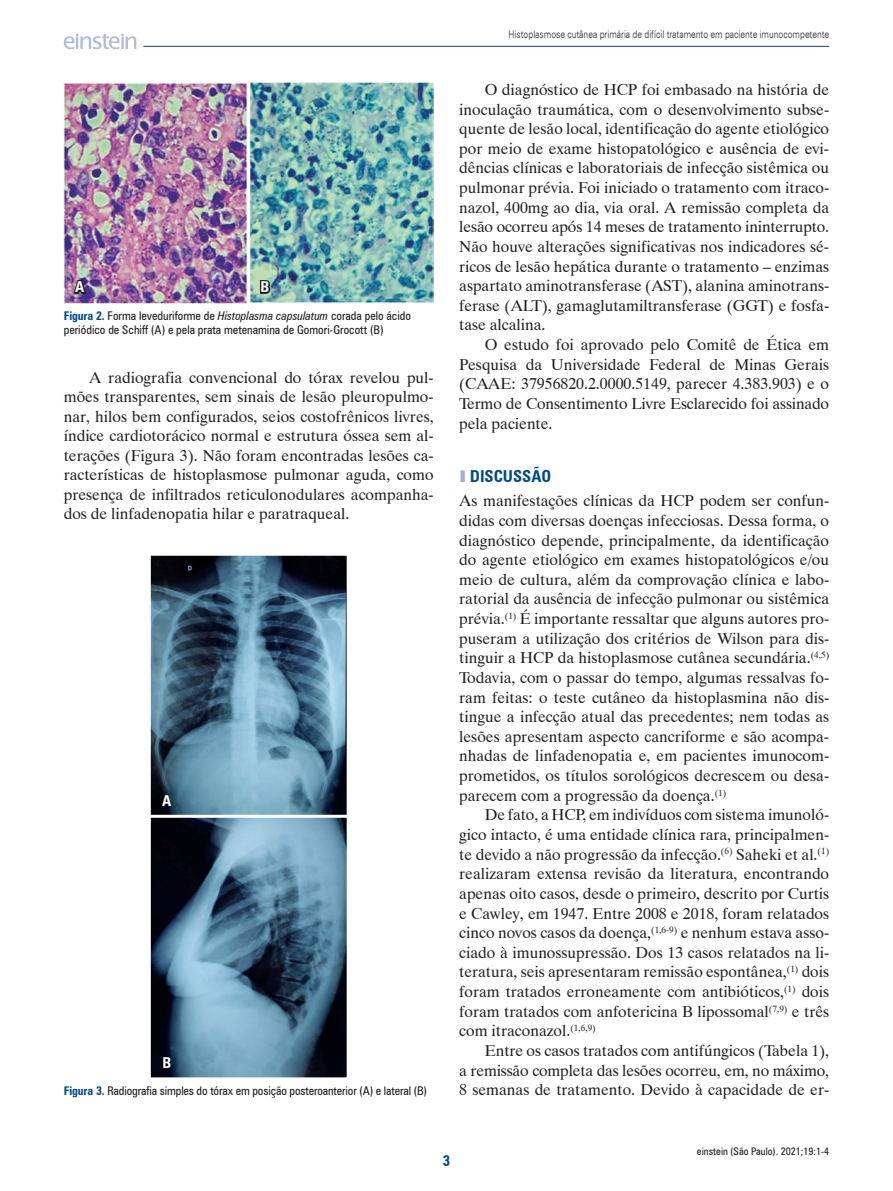
<style>
.page{position:relative;width:893px;height:1191px;background:#fff}
.page>*{position:absolute;margin:0;border:0;box-sizing:border-box;transform-origin:0 0}
.t1{font:700 condensed 16.5px "Zurich BT";color:#004a8b}
.t2{font:15.75px/19.6px "Dutch 801 BT";color:#231f20;text-align:justify}
.t3{font:700 condensed 15px "Zurich BT";color:#fff}
.t4{font:700 condensed 15px "Zurich BT";color:#004a8b}
.t5{font:condensed 12px/14.2px "Zurich BT";color:#231f20}
.t6{font:300 10.5px "Zurich BT";color:#231f20;scale:.8 1}
.t7{font:condensed 10.5px "Zurich BT";color:#231f20}
.s1{font-weight:700;color:#004a8b}
.s2{font-style:italic}
.s3{color:#a2b0d2}
</style>
<div class="page">
<svg style="left:64px;top:34px;width:72px;height:15px"></svg>
<hr style="left:143px;top:46px;width:686px;height:1px;background:#004a8b">
<img style="left:152px;top:557px;width:194px;height:519px">
<div style="left:148px;top:553px;width:202px;height:265px;border:3px solid #fff"></div>
<div style="left:148px;top:814px;width:202px;height:266px;border:3px solid #fff"></div>
<img style="left:64px;top:83px;width:370px;height:220px">
<svg style="left:71px;top:278px;width:17px;height:18px"></svg>
<svg style="left:244px;top:277px;width:29px;height:18px"></svg>
<hr style="left:247px;top:83px;width:3px;height:221px;background:#fff">
<p class="t3" style="left:75px;top:278px;width:11px">A</p>
<p class="t3" style="left:260px;top:278px;width:10px">B</p>
<p class="t5" style="left:64px;top:309px;width:349px"><span class="s1">Figura 2.</span> Forma leveduriforme de <span class="s2">Histoplasma capsulatum</span> corada pelo ácido periódico de Schiff (A) e pela prata metenamina de Gomori-Grocott (B)</p>
<p class="t2" style="left:64px;top:367px;width:371px;text-indent:26px">A radiografia convencional do tórax revelou pul&shy;mões transparentes, sem sinais de lesão pleuropulmo&shy;nar, hilos bem configurados, seios costofrênicos livres, índice cardiotorácico normal e estrutura óssea sem al&shy;terações (Figura 3). Não foram encontradas lesões ca&shy;racterísticas de histoplasmose pulmonar aguda, como presença de infiltrados reticulonodulares acompanha&shy;dos de linfadenopatia hilar e paratraqueal.</p>
<p class="t3" style="left:162px;top:791px;width:11px">A</p>
<p class="t3" style="left:162px;top:1053px;width:10px">B</p>
<p class="t6" style="left:509px;top:28px;width:402px">Histoplasmose cutânea primária de difícil tratamento em paciente imunocompetente</p>
<p class="t2" style="left:459px;top:79px;width:371px;text-indent:26px">O diagnóstico de HCP foi embasado na história de inoculação traumática, com o desenvolvimento subse&shy;quente de lesão local, identificação do agente etiológico por meio de exame histopatológico e ausência de evi&shy;dências clínicas e laboratoriais de infecção sistêmica ou pulmonar prévia. Foi iniciado o tratamento com itraco&shy;nazol, 400mg ao dia, via oral. A remissão completa da lesão ocorreu após 14 meses de tratamento ininterrupto.<br>Não houve alterações significativas nos indicadores sé&shy;ricos de lesão hepática durante o tratamento – enzimas aspartato aminotransferase (AST), alanina aminotrans&shy;ferase (ALT), gamaglutamiltransferase (GGT) e fosfa&shy;tase alcalina.</p>
<p class="t2" style="left:459px;top:335px;width:371px;text-indent:26px">O estudo foi aprovado pelo Comitê de Ética em Pesquisa da Universidade Federal de Minas Gerais (CAAE: 37956820.2.0000.5149, parecer 4.383.903) e o Termo de Consentimento Livre Esclarecido foi assinado pela paciente.</p>
<p class="t1" style="left:459px;top:466px;width:94px"><span class="s3">❚</span> DISCUSSÃO</p>
<p class="t2" style="left:459px;top:491px;width:371px">As manifestações clínicas da HCP podem ser confun&shy;didas com diversas doenças infecciosas. Dessa forma, o diagnóstico depende, principalmente, da identificação do agente etiológico em exames histopatológicos e/ou meio de cultura, além da comprovação clínica e labo&shy;ratorial da ausência de infecção pulmonar ou sistêmica prévia.<sup>(1)</sup> É importante ressaltar que alguns autores pro&shy;puseram a utilização dos critérios de Wilson para dis&shy;tinguir a HCP da histoplasmose cutânea secundária.<sup>(4,5)<br></sup>Todavia, com o passar do tempo, algumas ressalvas fo&shy;ram feitas: o teste cutâneo da histoplasmina não dis&shy;tingue a infecção atual das precedentes; nem todas as lesões apresentam aspecto cancriforme e são acompa&shy;nhadas de linfadenopatia e, em pacientes imunocom&shy;prometidos, os títulos sorológicos decrescem ou desa&shy;parecem com a progressão da doença.<sup>(1)</sup></p>
<p class="t2" style="left:459px;top:805px;width:371px;text-indent:26px">De fato, a HCP, em indivíduos com sistema imunoló&shy;gico intacto, é uma entidade clínica rara, principalmen&shy;te devido a não progressão da infecção.<sup>(6)</sup> Saheki et al.<sup>(1) </sup>realizaram extensa revisão da literatura, encontrando apenas oito casos, desde o primeiro, descrito por Curtis e Cawley, em 1947. Entre 2008 e 2018, foram relatados cinco novos casos da doença,<sup>(1,6-9)</sup> e nenhum estava asso&shy;ciado à imunossupressão. Dos 13 casos relatados na li&shy;teratura, seis apresentaram remissão espontânea,<sup>(1)</sup> dois foram tratados erroneamente com antibióticos,<sup>(1)</sup> dois foram tratados com anfotericina B lipossomal<sup>(7,9)</sup> e três com itraconazol.<sup>(1,6,9)</sup></p>
<p class="t2" style="left:459px;top:1040px;width:371px;text-align:right">Entre os casos tratados com antifúngicos (Tabela 1),<br>a remissão completa das lesões ocorreu, em, no máximo,</p>
<p class="t5" style="left:64px;top:1083px;width:365px"><span class="s1">Figura 3.</span> Radiografia simples do tórax em posição posteroanterior (A) e lateral (B)</p>
<p class="t2" style="left:459px;top:1079px;width:371px">8 semanas de tratamento. Devido à capacidade de er-</p>
<p class="t4" style="left:443px;top:1151px;width:9px">3</p>
<p class="t7" style="left:697px;top:1144px;width:134px">einstein (São Paulo). 2021;19:1-4</p>
</div>
